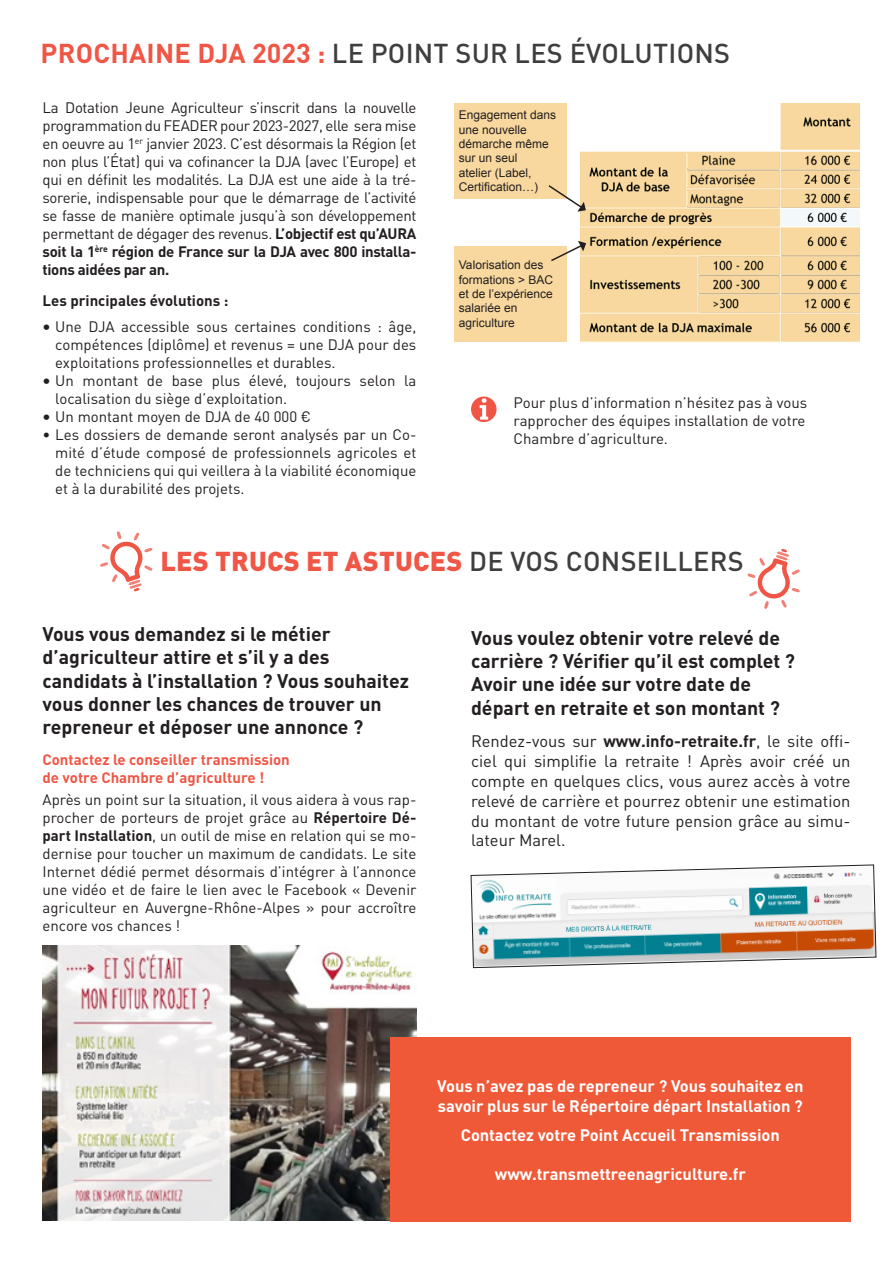
<style>
.page{position:relative;width:893px;height:1263px;background:#fff}
.page>*{position:absolute;margin:0;border:0;box-sizing:border-box;transform-origin:0 0}
.t1{font:500 27px "DIN Pro";letter-spacing:.01em;color:#3e3e3f}
.t2{font:900 27px "DIN Pro";letter-spacing:.01em;color:#f05646}
.t3{font:700 19.5px/23.4px "DIN Pro";color:#231f20}
.t4{font:16.5px/19.8px "DIN Pro";color:#231f20;text-align:justify}
.t5{font:700 16.5px/19.8px "DIN Pro";letter-spacing:-.005em;color:#fff}
.t6{font:15px/18px "DIN Pro";color:#231f20;text-align:justify}
.t7{font:700 15px/18px "DIN Pro";color:#f05646}
.t8{font:700 15px "DIN Pro";color:#231f20}
.t9{font:12px/14.4px "Arial";color:#231f20}
.s1{font-weight:700;color:#f05646}
.s2{font-weight:700}
.s3{font-family:"Verdana"}
.s4{font-weight:500;color:#3e3e3f}
</style>
<div class="page">
<svg style="left:471px;top:864px;width:405px;height:104px"></svg>
<svg style="left:100px;top:531px;width:53px;height:60px"></svg>
<svg style="left:747px;top:549px;width:53px;height:60px"></svg>
<img style="left:43px;top:945px;width:373px;height:275px">
<img style="left:581px;top:103px;width:278px;height:239px">
<div style="left:455px;top:103px;width:112px;height:95px;background:#f8d89e"></div>
<svg style="left:547px;top:184px;width:39px;height:28px"></svg>
<div style="left:455px;top:246px;width:112px;height:95px;background:#f8d89e"></div>
<svg style="left:551px;top:241px;width:35px;height:22px"></svg>
<div style="left:576px;top:96px;width:204px;height:55px;background:#fff"></div>
<div style="left:471px;top:396px;width:26px;height:26px;background:#f05646;border-radius:50%"></div>
<svg style="left:480px;top:398px;width:8px;height:22px"></svg>
<div style="left:390px;top:1037px;width:460px;height:185px;background:#f05937"></div>
<p class="t1" style="left:41px;top:35px;width:691px"><span class="s1">PROCHAINE DJA 2023 :</span> LE POINT SUR LES ÉVOLUTIONS</p>
<p class="t6" style="left:43px;top:98px;width:375px">La Dotation Jeune Agriculteur s’inscrit dans la nouvelle programmation du FEADER pour 2023-2027, elle sera mise en oeuvre au 1<sup>er</sup> janvier 2023. C’est désormais la Région (et non plus l’État) qui va cofinancer la DJA (avec l’Europe) et qui en définit les modalités. La DJA est une aide à la tré&shy;sorerie, indispensable pour que le démarrage de l’activité se fasse de manière optimale jusqu’à son développement permettant de dégager des revenus. <span class="s2">L’objectif est qu’AURA soit la 1</span><sup>ère</sup> <span class="s2">région de France sur la DJA avec 800 installa&shy;tions aidées par an.</span></p>
<p class="t8" style="left:43px;top:290px;width:187px">Les principales évolutions :</p>
<p class="t6" style="left:55px;top:317px;width:363px;text-indent:-13px"><span class="s3">•</span> Une DJA accessible sous certaines conditions : âge, compétences (diplôme) et revenus = une DJA pour des exploitations professionnelles et durables.</p>
<p class="t6" style="left:55px;top:371px;width:363px;text-indent:-13px"><span class="s3">•</span> Un montant de base plus élevé, toujours selon la localisation du siège d’exploitation.</p>
<p class="t6" style="left:43px;top:407px;width:270px"><span class="s3">•</span> Un montant moyen de DJA de 40 000 €</p>
<p class="t6" style="left:55px;top:425px;width:363px;text-indent:-13px">• Les dossiers de demande seront analysés par un Co&shy;mité d’étude composé de professionnels agricoles et de techniciens qui qui veillera à la viabilité économique et à la durabilité des projets.</p>
<p class="t9" style="left:459px;top:108px;width:99px">Engagement dans une nouvelle démarche même sur un seul<br>atelier (Label,<br>Certification…)</p>
<p class="t9" style="left:459px;top:258px;width:96px">Valorisation des formations &gt; BAC et de l’expérience salariée en agriculture</p>
<p class="t6" style="left:514px;top:393px;width:295px">Pour plus d’information n’hésitez pas à vous rapprocher des équipes installation de votre Chambre d’agriculture.</p>
<p class="t2" style="left:160px;top:543px;width:585px">LES TRUCS ET ASTUCES <span class="s4">DE VOS CONSEILLERS</span></p>
<p class="t3" style="left:43px;top:621px;width:368px">Vous vous demandez si le métier d’agriculteur attire et s’il y a des candidats à l’installation ? Vous souhaitez vous donner les chances de trouver un repreneur et déposer une annonce ?</p>
<p class="t7" style="left:43px;top:750px;width:249px">Contactez le conseiller transmission de votre Chambre d’agriculture !</p>
<p class="t6" style="left:43px;top:790px;width:375px">Après un point sur la situation, il vous aidera à vous rap&shy;procher de porteurs de projet grâce au <span class="s2">Répertoire Dé&shy;part Installation</span>, un outil de mise en relation qui se mo&shy;dernise pour toucher un maximum de candidats. Le site Internet dédié permet désormais d’intégrer à l’annonce une vidéo et de faire le lien avec le Facebook « Devenir agriculteur en Auvergne-Rhône-Alpes » pour accroître encore vos chances !</p>
<p class="t3" style="left:471px;top:625px;width:326px">Vous voulez obtenir votre relevé de carrière ? Vérifier qu’il est complet ?<br>Avoir une idée sur votre date de départ en retraite et son montant ?</p>
<p class="t4" style="left:471px;top:731px;width:381px">Rendez-vous sur <span class="s2">www.info-retraite.fr</span>, le site offi&shy;ciel qui simplifie la retraite ! Après avoir créé un compte en quelques clics, vous aurez accès à votre relevé de carrière et pourrez obtenir une estimation du montant de votre future pension grâce au simu&shy;lateur Marel.</p>
<p class="t5" style="left:437px;top:1076px;width:368px">Vous n’avez pas de repreneur ? Vous souhaitez en savoir plus sur le Répertoire départ Installation ?</p>
<p class="t5" style="left:461px;top:1124px;width:320px">Contactez votre Point Accueil Transmission</p>
<p class="t5" style="left:495px;top:1163px;width:253px">www.transmettreenagriculture.fr</p>
</div>
